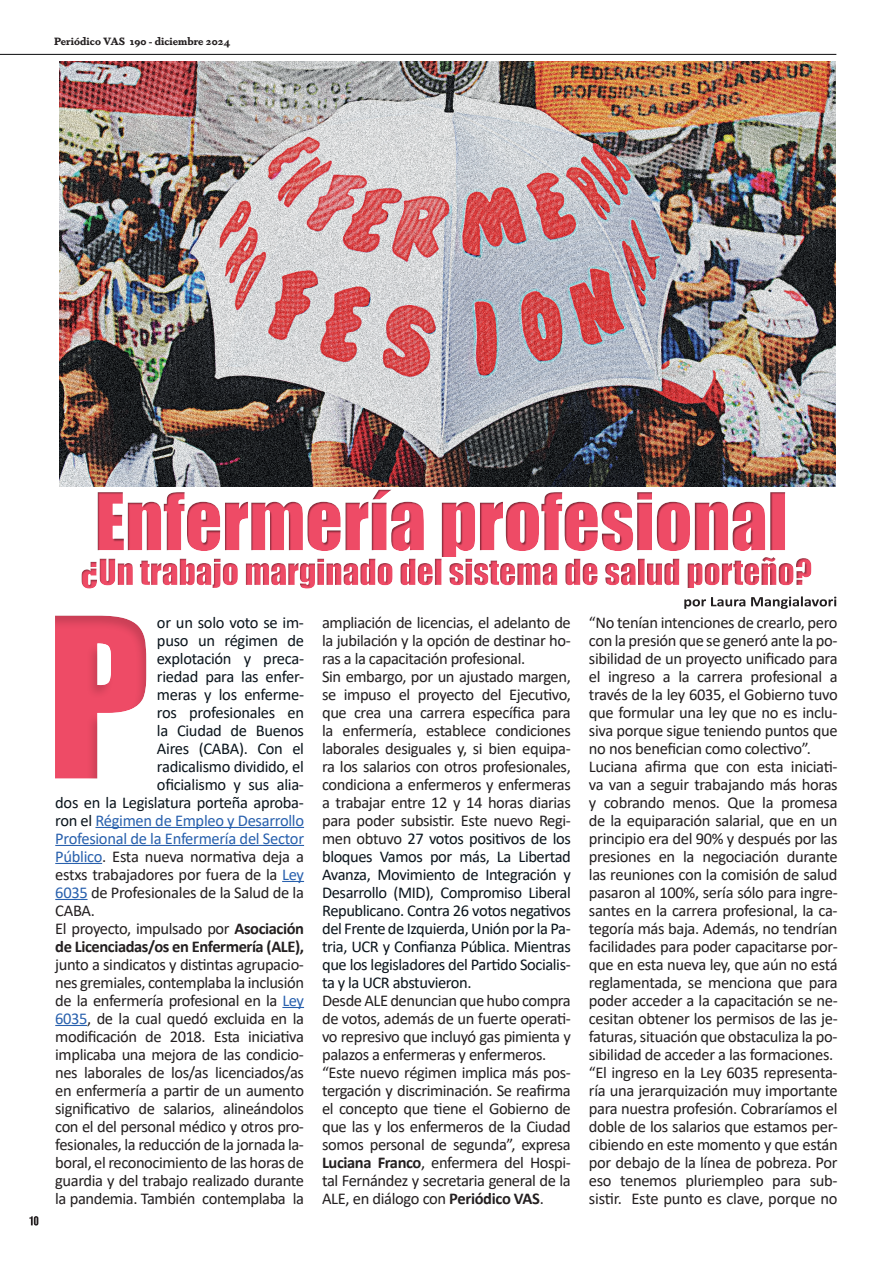
<style>
.page{position:relative;width:893px;height:1263px;background:#fff}
.page>*{position:absolute;margin:0;border:0;box-sizing:border-box;transform-origin:0 0}
.t1{font:206.25px "Impact";color:#ee4b66}
.t2{font:16.5px/18px "Calibri";letter-spacing:-.025em;color:#231f20}
.t3{font:16.5px "Calibri";letter-spacing:-.02em;color:#0a141c}
.t4{font:16.5px "Calibri";letter-spacing:-.02em;color:#2860ad}
.t5{font:700 16.5px "Calibri";letter-spacing:-.025em;color:#231f20}
.t6{font:700 10.5px "Dapifer";color:#231f20}
.s1{color:#0a141c}
.s2{color:#2860ad}
.s3{font-weight:700}
</style>
<div class="page">
<hr style="left:0;top:54px;width:836px;height:1px;background:#09080b">
<img style="left:60px;top:62px;width:776px;height:424px">
<hr style="left:55px;top:863px;width:47px;height:1px;background:#2860ad">
<svg style="left:282px;top:881px;width:22px;height:1px"></svg>
<hr style="left:55px;top:899px;width:33px;height:1px;background:#2860ad">
<svg style="left:282px;top:1007px;width:22px;height:1px"></svg>
<hr style="left:55px;top:1025px;width:32px;height:1px;background:#2860ad">
<svg style="left:29px;top:1216px;width:9px;height:9px"></svg>
<svg style="left:684px;top:596px;width:152px;height:13px"></svg>
<div style="left:81px;top:556px;width:730px;height:33px;background:#231f20;opacity:.41"></div>
<div style="left:96px;top:489px;width:690px;height:69px;background:#231f20;opacity:.52"></div>
<div style="left:20px;top:537px;width:422px;height:311px;background:#231f20;opacity:.18"></div>
<p class="t6" style="left:54px;top:34px;width:178px">Periódico VAS 190 - diciembre 2024</p>
<h1 class="t1" style="left:47px;top:538px;width:105px">P</h1>
<p class="t3" style="left:157px;top:611px;width:149px">or un solo voto se im-</p>
<p class="t3" style="left:157px;top:629px;width:149px">puso un régimen de</p>
<p class="t3" style="left:157px;top:647px;width:149px">explotación y preca-</p>
<p class="t3" style="left:157px;top:665px;width:149px">riedad para las enfer-</p>
<p class="t3" style="left:157px;top:683px;width:149px">meras y los enferme-</p>
<p class="t3" style="left:157px;top:701px;width:149px">ros profesionales en</p>
<p class="t3" style="left:157px;top:719px;width:149px">la Ciudad de Buenos</p>
<p class="t3" style="left:157px;top:737px;width:149px">Aires (CABA). Con el</p>
<p class="t3" style="left:157px;top:755px;width:149px">radicalismo dividido, el</p>
<p class="t3" style="left:157px;top:773px;width:149px">oficialismo y sus alia-</p>
<p class="t3" style="left:55px;top:791px;width:250px">dos en la Legislatura porteña aproba-</p>
<p class="t4" style="left:55px;top:809px;width:250px"><span class="s1">ron el</span> Régimen de Empleo y Desarrollo</p>
<p class="t4" style="left:55px;top:827px;width:250px">Profesional de la Enfermería del Sector</p>
<p class="t2" style="left:55px;top:847px;width:250px"><span class="s2">Público</span>. Esta nueva normativa deja a</p>
<p class="t2" style="left:55px;top:865px;width:250px">estxs trabajadores por fuera de la <span class="s2">Ley</span></p>
<p class="t2" style="left:55px;top:883px;width:250px"><span class="s2">6035</span> de Profesionales de la Salud de la</p>
<p class="t2" style="left:55px;top:901px;width:41px">CABA.</p>
<p class="t2" style="left:55px;top:919px;width:250px">El proyecto, impulsado por <span class="s3">Asociación</span></p>
<p class="t5" style="left:55px;top:934px;width:250px">de Licenciadas/os en Enfermería (ALE),</p>
<p class="t2" style="left:55px;top:955px;width:250px;text-align:justify">junto a sindicatos y distintas agrupacio&shy;nes gremiales, contemplaba la inclusión de la enfermería profesional en la <span class="s2">Ley 6035</span>, de la cual quedó excluida en la modificación de 2018. Esta iniciativa implicaba una mejora de las condicio&shy;nes laborales de los/as licenciados/as en enfermería a partir de un aumento significativo de salarios, alineándolos con el del personal médico y otros pro&shy;fesionales, la reducción de la jornada la&shy;boral, el reconocimiento de las horas de guardia y del trabajo realizado durante la pandemia. También contemplaba la</p>
<p class="t2" style="left:322px;top:613px;width:250px">ampliación de licencias, el adelanto de la jubilación y la opción de destinar ho&shy;ras a la capacitación profesional.<br>Sin embargo, por un ajustado margen, se impuso el proyecto del Ejecutivo, que crea una carrera específica para la enfermería, establece condiciones laborales desiguales y, si bien equipa&shy;ra los salarios con otros profesionales, condiciona a enfermeros y enfermeras a trabajar entre 12 y 14 horas diarias para poder subsistir. Este nuevo Regi&shy;men obtuvo <span class="s1">27 votos positivos de los bloques Vamos por más, La Libertad Avanza, Movimiento de Integración y Desarrollo (MID), Compromiso Liberal Republicano. Contra 26 votos negativos del Frente de Izquierda, Unión por la Pa&shy;tria, UCR y Confianza Pública. Mientras que los legisladores del Partido Socialis&shy;ta y la UCR abstuvieron.</span></p>
<p class="t2" style="left:322px;top:991px;width:250px">Desde ALE denuncian que hubo compra de votos, además de un fuerte operati&shy;vo represivo que incluyó gas pimienta y palazos a enfermeras y enfermeros. “Este nuevo régimen implica más pos&shy;tergación y discriminación. Se reafirma el concepto que tiene el Gobierno de que las y los enfermeros de la Ciudad somos personal de segunda”, expresa <span class="s3">Luciana Franco</span>, enfermera del Hospi&shy;tal Fernández y secretaria general de la ALE, en diálogo con <span class="s3">Periódico VAS</span>.</p>
<p class="t2" style="left:589px;top:613px;width:250px">“No tenían intenciones de crearlo, pero con la presión que se generó ante la po&shy;sibilidad de un proyecto unificado para el ingreso a la carrera profesional a través de la ley 6035, el Gobierno tuvo que formular una ley que no es inclu&shy;siva porque sigue teniendo puntos que no nos benefician como colectivo”.<br>Luciana afirma que con esta iniciati&shy;va van a seguir trabajando más horas y cobrando menos. Que la promesa de la equiparación salarial, que en un principio era del 90% y después por las presiones en la negociación durante las reuniones con la comisión de salud pasaron al 100%, sería sólo para ingre&shy;santes en la carrera profesional, la ca&shy;tegoría más baja. Además, no tendrían facilidades para poder capacitarse por&shy;que en esta nueva ley, que aún no está reglamentada, se menciona que para poder acceder a la capacitación se ne&shy;cesitan obtener los permisos de las je&shy;faturas, situación que obstaculiza la po&shy;sibilidad de acceder a las formaciones. “El ingreso en la Ley 6035 representa&shy;ría una jerarquización muy importante para nuestra profesión. Cobraríamos el doble de los salarios que estamos per&shy;cibiendo en este momento y que están por debajo de la línea de pobreza. Por eso tenemos pluriempleo para sub&shy;sistir. Este punto es clave, porque no</p>
</div>
